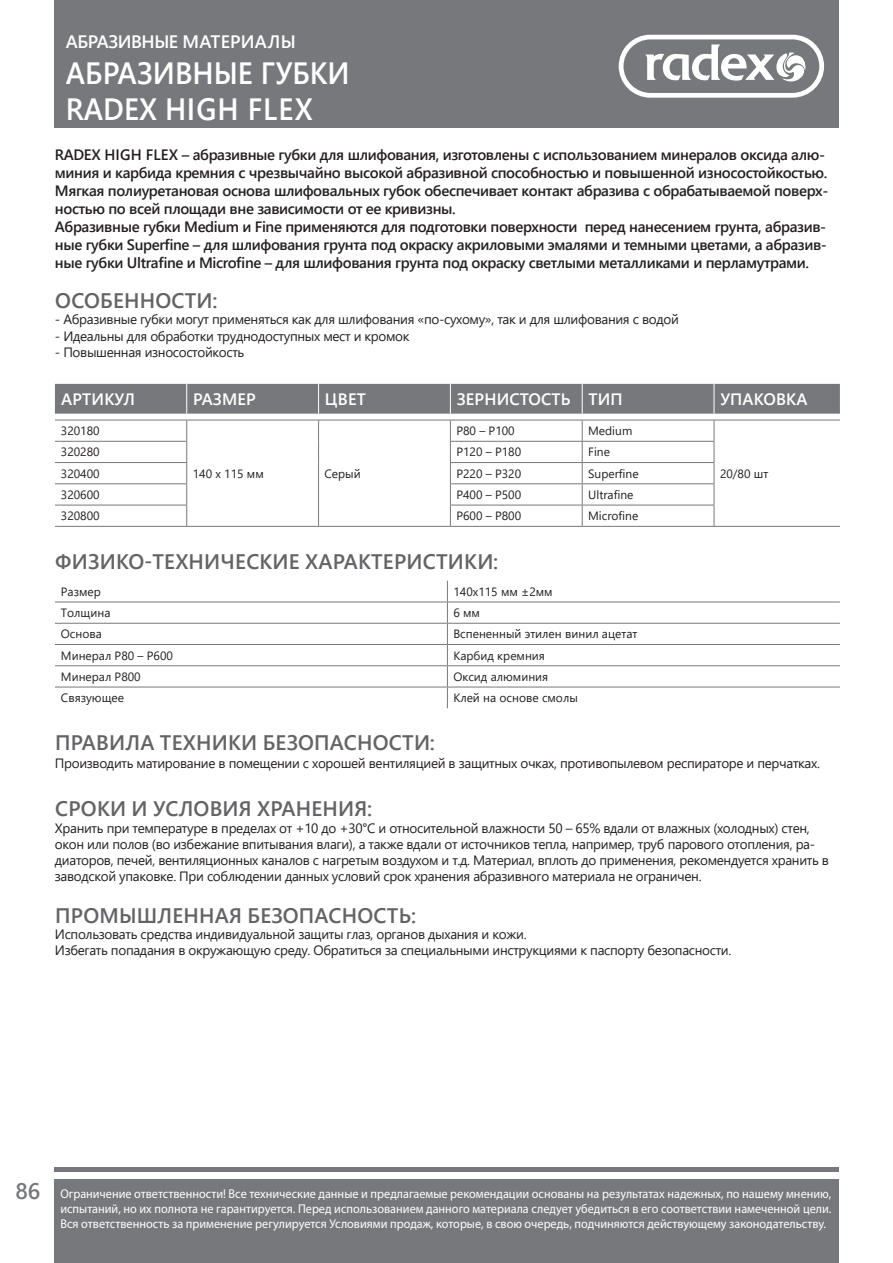
<style>
.page{position:relative;width:893px;height:1263px;background:#fff}
.page>*{position:absolute;margin:0;border:0;box-sizing:border-box;transform-origin:0 0}
.t1{font:600 30.75px/36px "Segoe UI";color:#fff;scale:.94 1}
.t2{font:600 22.5px "Segoe UI";color:#76787b}
.t3{font:600 21px "Segoe UI";letter-spacing:.01em;color:#636366}
.t4{font:600 18px "Segoe UI";letter-spacing:-.025em;color:#fff}
.t5{font:600 16.5px "Segoe UI";letter-spacing:.01em;color:#fff}
.t6{font:600 15px/18px "Segoe UI";letter-spacing:-.025em;color:#231f20}
.t7{font:13.5px/16.2px "Segoe UI";letter-spacing:-.025em;color:#231f20}
.t8{font:12.75px/15.3px "Myriad Pro";color:#fff;text-align:justify;scale:.96 1}
.t9{font:12px "Segoe UI";color:#231f20}
</style>
<div class="page">
<div style="left:54px;top:0;width:785px;height:128px;background:#76787b"></div>
<svg style="left:619px;top:35px;width:205px;height:63px"></svg>
<hr style="left:54px;top:1167px;width:785px;height:4px;background:#76787b">
<div style="left:54px;top:1179px;width:785px;height:84px;background:#76787b"></div>
<div style="left:55px;top:384px;width:785px;height:30px;background:#76787b"></div>
<hr style="left:186px;top:384px;width:1px;height:30px;background:#fff">
<hr style="left:318px;top:384px;width:1px;height:30px;background:#fff">
<hr style="left:450px;top:384px;width:1px;height:30px;background:#fff">
<hr style="left:582px;top:384px;width:1px;height:30px;background:#fff">
<hr style="left:714px;top:384px;width:1px;height:30px;background:#fff">
<hr style="left:55px;top:420px;width:132px;height:1px;background:#76787b">
<hr style="left:187px;top:420px;width:132px;height:1px;background:#76787b">
<hr style="left:319px;top:420px;width:131px;height:1px;background:#76787b">
<svg style="left:318px;top:420px;width:1px;height:106px"></svg>
<hr style="left:187px;top:526px;width:132px;height:1px;background:#76787b">
<hr style="left:319px;top:526px;width:131px;height:1px;background:#76787b">
<hr style="left:450px;top:420px;width:132px;height:1px;background:#76787b">
<hr style="left:582px;top:420px;width:132px;height:1px;background:#76787b">
<hr style="left:714px;top:420px;width:126px;height:1px;background:#76787b">
<hr style="left:714px;top:526px;width:126px;height:1px;background:#76787b">
<hr style="left:55px;top:441px;width:132px;height:1px;background:#76787b">
<hr style="left:450px;top:441px;width:132px;height:1px;background:#76787b">
<hr style="left:582px;top:441px;width:132px;height:1px;background:#76787b">
<hr style="left:55px;top:462px;width:132px;height:1px;background:#76787b">
<hr style="left:450px;top:462px;width:132px;height:1px;background:#76787b">
<hr style="left:582px;top:462px;width:132px;height:1px;background:#76787b">
<hr style="left:55px;top:483px;width:132px;height:1px;background:#76787b">
<hr style="left:450px;top:483px;width:132px;height:1px;background:#76787b">
<hr style="left:582px;top:483px;width:132px;height:1px;background:#76787b">
<hr style="left:55px;top:505px;width:132px;height:1px;background:#76787b">
<svg style="left:186px;top:420px;width:1px;height:106px"></svg>
<hr style="left:55px;top:526px;width:132px;height:1px;background:#76787b">
<hr style="left:450px;top:505px;width:132px;height:1px;background:#76787b">
<svg style="left:450px;top:420px;width:1px;height:106px"></svg>
<hr style="left:582px;top:505px;width:132px;height:1px;background:#76787b">
<svg style="left:582px;top:420px;width:1px;height:106px"></svg>
<svg style="left:714px;top:420px;width:1px;height:106px"></svg>
<hr style="left:450px;top:526px;width:132px;height:1px;background:#76787b">
<hr style="left:582px;top:526px;width:132px;height:1px;background:#76787b">
<hr style="left:55px;top:602px;width:392px;height:1px;background:#76787b">
<hr style="left:447px;top:602px;width:393px;height:1px;background:#76787b">
<hr style="left:55px;top:623px;width:392px;height:1px;background:#76787b">
<hr style="left:447px;top:623px;width:393px;height:1px;background:#76787b">
<hr style="left:55px;top:644px;width:392px;height:1px;background:#76787b">
<hr style="left:447px;top:644px;width:393px;height:1px;background:#76787b">
<hr style="left:55px;top:665px;width:392px;height:1px;background:#76787b">
<hr style="left:447px;top:665px;width:393px;height:1px;background:#76787b">
<hr style="left:55px;top:687px;width:392px;height:1px;background:#76787b">
<hr style="left:447px;top:687px;width:393px;height:1px;background:#76787b">
<svg style="left:447px;top:581px;width:1px;height:127px"></svg>
<h3 class="t4" style="left:66px;top:24px;width:231px">АБРАЗИВНЫЕ МАТЕРИАЛЫ</h3>
<h1 class="t1" style="left:66px;top:53px;width:303px">АБРАЗИВНЫЕ ГУБКИ<br>RADEX HIGH FLEX</h1>
<p class="t6" style="left:55px;top:144px;width:775px">RADEX HIGH FLEX – абразивные губки для шлифования, изготовлены с использованием минералов оксида алю&shy;миния и карбида кремния с чрезвычайно высокой абразивной способностью и повышенной износостойкостью.<br>Мягкая полиуретановая основа шлифовальных губок обеспечивает контакт абразива с обрабатываемой поверх&shy;ностью по всей площади вне зависимости от ее кривизны.<br>Абразивные губки Medium и Fine применяются для подготовки поверхности перед нанесением грунта, абразив&shy;ные губки Superfine – для шлифования грунта под окраску акриловыми эмалями и темными цветами, а абразив&shy;ные губки Ultrafine и Microfine – для шлифования грунта под окраску светлыми металликами и перламутрами.</p>
<h3 class="t3" style="left:55px;top:281px;width:164px">ОСОБЕННОСТИ:</h3>
<p class="t7" style="left:55px;top:310px;width:625px">- Абразивные губки могут применяться как для шлифования «по-сухому», так и для шлифования с водой</p>
<p class="t7" style="left:55px;top:327px;width:356px">- Идеальны для обработки труднодоступных мест и кромок</p>
<p class="t7" style="left:55px;top:343px;width:191px">- Повышенная износостойкость</p>
<p class="t5" style="left:61px;top:383px;width:75px">АРТИКУЛ</p>
<p class="t5" style="left:193px;top:383px;width:64px">РАЗМЕР</p>
<p class="t5" style="left:325px;top:383px;width:42px">ЦВЕТ</p>
<p class="t5" style="left:457px;top:383px;width:168px">ЗЕРНИСТОСТЬ ТИП</p>
<p class="t5" style="left:720px;top:383px;width:89px">УПАКОВКА</p>
<p class="t9" style="left:61px;top:419px;width:40px">320180</p>
<p class="t9" style="left:193px;top:462px;width:73px">140 х 115 мм</p>
<p class="t9" style="left:325px;top:462px;width:38px">Серый</p>
<p class="t9" style="left:456px;top:419px;width:60px">Р80 – Р100</p>
<p class="t9" style="left:588px;top:419px;width:46px">Medium</p>
<p class="t9" style="left:61px;top:441px;width:40px">320280</p>
<p class="t9" style="left:456px;top:441px;width:66px">P120 – Р180</p>
<p class="t9" style="left:588px;top:441px;width:23px">Fine</p>
<p class="t9" style="left:61px;top:462px;width:40px">320400</p>
<p class="t9" style="left:456px;top:462px;width:66px">P220 – Р320</p>
<p class="t9" style="left:588px;top:462px;width:52px">Superfine</p>
<p class="t9" style="left:61px;top:483px;width:40px">320600</p>
<p class="t9" style="left:456px;top:483px;width:66px">P400 – Р500</p>
<p class="t9" style="left:588px;top:483px;width:47px">Ultrafine</p>
<p class="t9" style="left:61px;top:504px;width:40px">320800</p>
<p class="t9" style="left:456px;top:504px;width:66px">P600 – Р800</p>
<p class="t9" style="left:588px;top:504px;width:52px">Microfine</p>
<h3 class="t3" style="left:55px;top:541px;width:445px">ФИЗИКО-ТЕХНИЧЕСКИЕ ХАРАКТЕРИСТИКИ:</h3>
<p class="t9" style="left:61px;top:580px;width:41px">Размер</p>
<p class="t9" style="left:453px;top:580px;width:101px">140х115 мм ±2мм</p>
<p class="t9" style="left:61px;top:601px;width:51px">Толщина</p>
<p class="t9" style="left:453px;top:601px;width:28px">6 мм</p>
<p class="t9" style="left:61px;top:623px;width:43px">Основа</p>
<p class="t9" style="left:453px;top:623px;width:186px">Вспененный этилен винил ацетат</p>
<p class="t9" style="left:61px;top:644px;width:114px">Минерал Р80 – Р600</p>
<p class="t9" style="left:453px;top:644px;width:93px">Карбид кремния</p>
<p class="t9" style="left:61px;top:665px;width:81px">Минерал Р800</p>
<p class="t9" style="left:453px;top:665px;width:96px">Оксид алюминия</p>
<p class="t9" style="left:61px;top:686px;width:65px">Связующее</p>
<p class="t9" style="left:453px;top:686px;width:126px">Клей на основе смолы</p>
<h3 class="t3" style="left:55px;top:723px;width:381px">ПРАВИЛА ТЕХНИКИ БЕЗОПАСНОСТИ:</h3>
<p class="t7" style="left:55px;top:754px;width:766px">Производить матирование в помещении с хорошей вентиляцией в защитных очках, противопылевом респираторе и перчатках.</p>
<h3 class="t3" style="left:55px;top:789px;width:318px">СРОКИ И УСЛОВИЯ ХРАНЕНИЯ:</h3>
<p class="t7" style="left:55px;top:818px;width:776px">Хранить при температуре в пределах от +10 до +30°C и относительной влажности 50 – 65% вдали от влажных (холодных) стен, окон или полов (во избежание впитывания влаги), а также вдали от источников тепла, например, труб парового отопления, ра&shy;диаторов, печей, вентиляционных каналов с нагретым воздухом и т.д. Материал, вплоть до применения, рекомендуется хранить в заводской упаковке. При соблюдении данных условий срок хранения абразивного материала не ограничен.</p>
<h3 class="t3" style="left:55px;top:895px;width:362px">ПРОМЫШЛЕННАЯ БЕЗОПАСНОСТЬ:</h3>
<p class="t7" style="left:55px;top:925px;width:678px">Использовать средства индивидуальной защиты глаз, органов дыхания и кожи.<br>Избегать попадания в окружающую среду. Обратиться за специальными инструкциями к паспорту безопасности.</p>
<p class="t9" style="left:720px;top:462px;width:50px">20/80 шт</p>
<h2 class="t2" style="left:15px;top:1169px;width:27px">86</h2>
<p class="t8" style="left:60px;top:1185px;width:805px">Ограничение ответственности! Все технические данные и предлагаемые рекомендации основаны на результатах надежных, по нашему мнению, испытаний, но их полнота не гарантируется. Перед использованием данного материала следует убедиться в его соответствии намеченной цели.<br>Вся ответственность за применение регулируется Условиями продаж, которые, в свою очередь, подчиняются действующему законодательству.</p>
</div>
